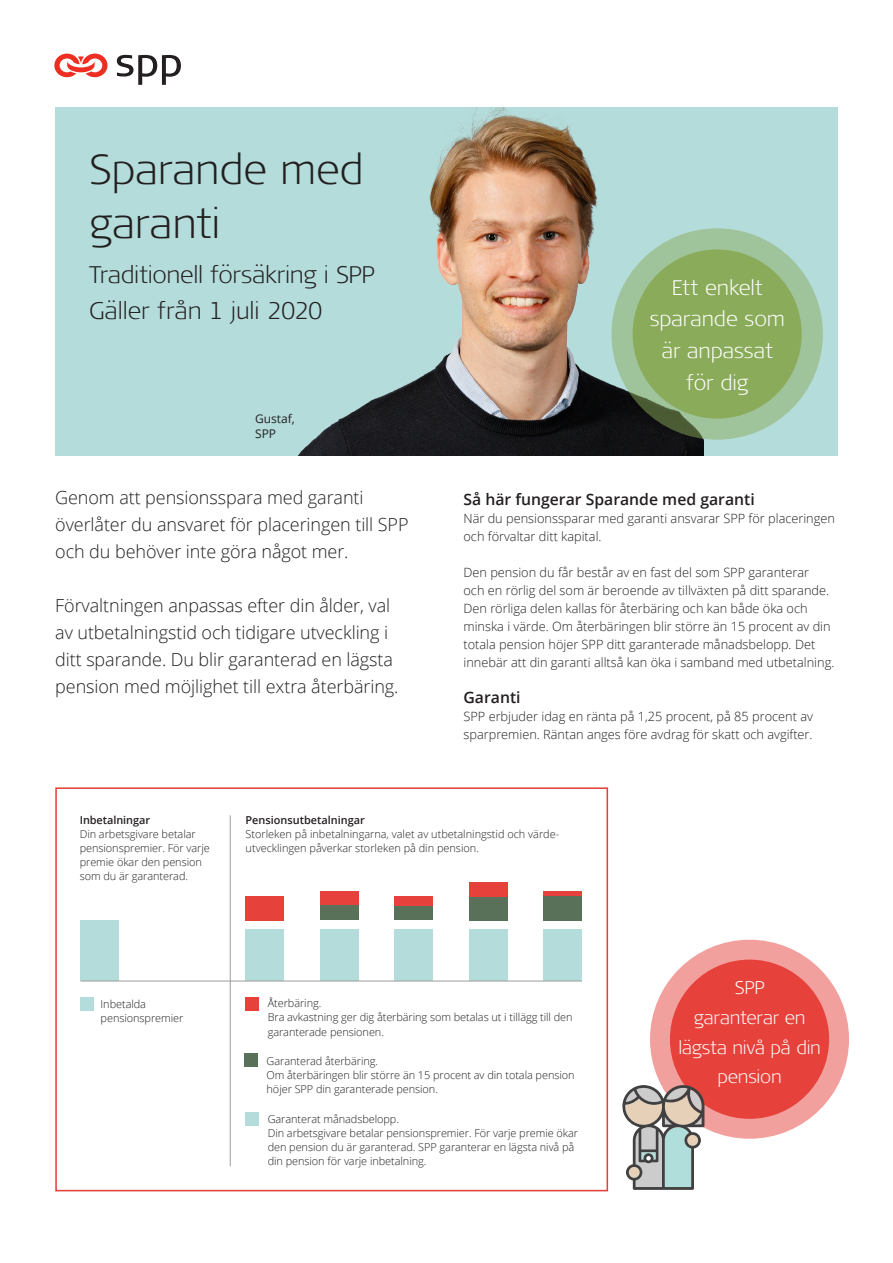
<style>
.page{position:relative;width:893px;height:1263px;background:#fff}
.page>*{position:absolute;margin:0;border:0;box-sizing:border-box;transform-origin:0 0}
.Titel_28_36_svart{font:300 expanded 42px/54px "Signa Pro";letter-spacing:-.01em;color:#231f20}
.Titel_28_36_svart-2{font:300 expanded 24px "Signa Pro";letter-spacing:-.015em;color:#231f20}
.Titel_28_36_svart-3{font:300 expanded 21px/31.7px "Signa Pro";letter-spacing:-.005em;color:#fff;text-align:center}
.Titel_28_36_svart-4{font:300 expanded 18.3px/29.7px "Signa Pro";letter-spacing:-.015em;color:#fff;text-align:center}
.Ingress_12_17_Open_S{font:300 18px/27px "Open Sans";letter-spacing:-.005em;color:#231f20}
.Mellanrubrik_1_10_5{font:600 15.75px "Open Sans";color:#231f20}
.Brödtext_1_8_5_12{font:300 12.75px/18px "Open Sans";color:#231f20}
.Mentors_namn_diagram{font:12px/15px "Open Sans";color:#231f20}
.Bildtext_fotnot_diag{font:300 10.95px/14.1px "Open Sans";letter-spacing:-.005em;color:#231f20}
.Bildtext_fotnot_diag-2{font:600 10.95px "Open Sans";color:#231f20}
</style>
<div class="page">
<svg style="left:54px;top:53px;width:54px;height:25px"></svg>
<svg style="left:117px;top:55px;width:64px;height:30px"></svg>
<div style="left:55px;top:107px;width:783px;height:349px;background:#b4dcdb"></div>
<img style="left:298px;top:106px;width:406px;height:350px">
<div style="left:650px;top:940px;width:199px;height:199px;background:#f2a09d;border-radius:50%"></div>
<div style="left:670px;top:959px;width:159px;height:160px;background:#e6423b;border-radius:50%"></div>
<svg style="left:622px;top:1085px;width:82px;height:105px"></svg>
<div style="left:55px;top:787px;width:553px;height:404px;border:2px solid #e6423b"></div>
<div style="left:80px;top:920px;width:39px;height:61px;background:#b4dcdb"></div>
<div style="left:394px;top:929px;width:39px;height:52px;background:#b4dcdb"></div>
<div style="left:394px;top:905px;width:39px;height:15px;background:#5a7159"></div>
<div style="left:394px;top:896px;width:39px;height:9px;background:#e6423b"></div>
<div style="left:469px;top:929px;width:39px;height:52px;background:#b4dcdb"></div>
<div style="left:469px;top:896px;width:39px;height:24px;background:#5a7159"></div>
<div style="left:469px;top:882px;width:39px;height:14px;background:#e6423b"></div>
<div style="left:543px;top:929px;width:39px;height:52px;background:#b4dcdb"></div>
<div style="left:543px;top:896px;width:39px;height:24px;background:#5a7159"></div>
<div style="left:543px;top:891px;width:39px;height:5px;background:#e6423b"></div>
<div style="left:246px;top:929px;width:38px;height:52px;background:#b4dcdb"></div>
<div style="left:246px;top:896px;width:38px;height:24px;background:#e6423b"></div>
<div style="left:320px;top:929px;width:39px;height:52px;background:#b4dcdb"></div>
<div style="left:320px;top:891px;width:39px;height:14px;background:#e6423b"></div>
<div style="left:320px;top:905px;width:39px;height:15px;background:#5a7159"></div>
<hr style="left:230px;top:815px;width:1px;height:351px;background:#9a9c9c">
<div style="left:80px;top:997px;width:14px;height:13px;background:#b4dcdb"></div>
<div style="left:244px;top:1054px;width:14px;height:13px;background:#5a7159"></div>
<div style="left:246px;top:997px;width:13px;height:13px;background:#e6423b"></div>
<div style="left:246px;top:1112px;width:13px;height:13px;background:#b4dcdb"></div>
<hr style="left:80px;top:981px;width:502px;height:1px;background:#9a9c9c">
<svg style="left:611px;top:228px;width:212px;height:212px;background:#98ba92"></svg>
<div style="left:633px;top:249px;width:169px;height:170px;background:#8aab59;border-radius:50%"></div>
<p class="Titel_28_36_svart" style="left:89px;top:140px;width:276px">Sparande med garanti</p>
<p class="Titel_28_36_svart-2" style="left:89px;top:258px;width:287px">Traditionell försäkring i SPP</p>
<p class="Titel_28_36_svart-2" style="left:89px;top:294px;width:235px">Gäller från 1 juli 2020</p>
<p class="Mentors_namn_diagram" style="left:255px;top:411px;width:41px">Gustaf,<br>SPP</p>
<p class="Ingress_12_17_Open_S" style="left:55px;top:484px;width:355px">Genom att pensionsspara med garanti överlåter du ansvaret för placeringen till SPP och du behöver inte göra något mer.</p>
<p class="Ingress_12_17_Open_S" style="left:55px;top:592px;width:345px">Förvaltningen anpassas efter din ålder, val av utbetalningstid och tidigare utveckling i ditt sparande. Du blir garanterad en lägsta pension med möjlighet till extra återbäring.</p>
<p class="Titel_28_36_svart-3" style="left:650px;top:271px;width:137px">Ett enkelt sparande som är anpassat för dig</p>
<p class="Mellanrubrik_1_10_5" style="left:463px;top:488px;width:293px">Så här fungerar Sparande med garanti</p>
<p class="Brödtext_1_8_5_12" style="left:463px;top:509px;width:373px">När du pensionssparar med garanti ansvarar SPP för placeringen och förvaltar ditt kapital.</p>
<p class="Brödtext_1_8_5_12" style="left:463px;top:563px;width:372px">Den pension du får består av en fast del som SPP garanterar<br>och en rörlig del som är beroende av tillväxten på ditt sparande.<br>Den rörliga delen kallas för återbäring och kan både öka och minska i värde. Om återbäringen blir större än 15 procent av din totala pension höjer SPP ditt garanterade månadsbelopp. Det innebär att din garanti alltså kan öka i samband med utbetalning.</p>
<p class="Mellanrubrik_1_10_5" style="left:463px;top:686px;width:59px">Garanti</p>
<p class="Brödtext_1_8_5_12" style="left:463px;top:707px;width:351px">SPP erbjuder idag en ränta på 1,25 procent, på 85 procent av sparpremien. Räntan anges före avdrag för skatt och avgifter.</p>
<p class="Bildtext_fotnot_diag-2" style="left:80px;top:812px;width:72px">Inbetalningar</p>
<p class="Bildtext_fotnot_diag" style="left:80px;top:826px;width:132px">Din arbetsgivare betalar pensionspremier. För varje premie ökar den pension som du är garanterad.</p>
<p class="Bildtext_fotnot_diag-2" style="left:246px;top:812px;width:121px">Pensionsutbetalningar</p>
<p class="Bildtext_fotnot_diag" style="left:246px;top:826px;width:315px">Storleken på inbetalningarna, valet av utbetalningstid och värde&shy;utvecklingen påverkar storleken på din pension.</p>
<p class="Bildtext_fotnot_diag" style="left:101px;top:996px;width:47px">Inbetalda</p>
<p class="Bildtext_fotnot_diag" style="left:101px;top:1010px;width:84px">pensionspremier</p>
<p class="Bildtext_fotnot_diag" style="left:268px;top:996px;width:55px">Återbäring.</p>
<p class="Bildtext_fotnot_diag" style="left:268px;top:1010px;width:306px">Bra avkastning ger dig återbäring som betalas ut i tillägg till den garanterade pensionen.</p>
<p class="Bildtext_fotnot_diag" style="left:267px;top:1053px;width:113px">Garanterad återbäring.</p>
<p class="Bildtext_fotnot_diag" style="left:267px;top:1068px;width:310px">Om återbäringen blir större än 15 procent av din totala pension höjer SPP din garanterade pension.</p>
<p class="Bildtext_fotnot_diag" style="left:268px;top:1112px;width:133px">Garanterat månadsbelopp.</p>
<p class="Bildtext_fotnot_diag" style="left:268px;top:1126px;width:312px">Din arbetsgivare betalar pensionspremier. För varje premie ökar den pension du är garanterad. SPP garanterar en lägsta nivå på din pension för varje inbetalning.</p>
<p class="Titel_28_36_svart-4" style="left:678px;top:972px;width:144px">SPP<br>garanterar en lägsta nivå på din pension</p>
</div>
